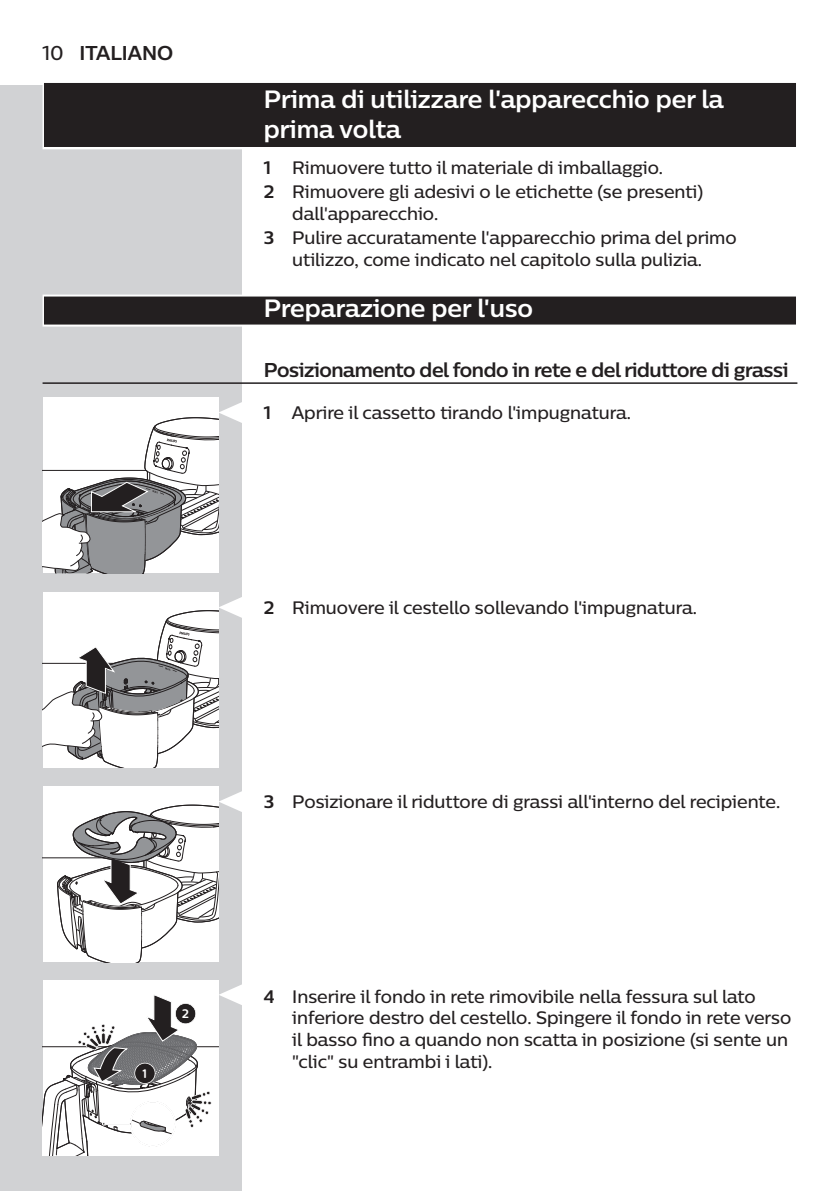
<style>
.page{position:relative;width:840px;height:1191px;background:#fff}
.page>*{position:absolute;margin:0;border:0;box-sizing:border-box;transform-origin:0 0}
.t1{font:700 25px/30px "Centrale Sans";color:#fff}
.t2{font:700 20px "Centrale Sans";letter-spacing:-.02em;color:#231f20}
.t3{font:700 20px "Centrale Sans";color:#231f20}
.t4{font:500 18px/21.6px "Centrale Sans";color:#231f20}
.t5{font:700 12.4px "Centrale Sans Rnd";color:#fff}
.s1{font-weight:500}
.s2{font-weight:700}
</style>
<div class="page">
<div style="left:0;top:85px;width:241px;height:1106px;background:#d1d2d4"></div>
<div style="left:43px;top:81px;width:754px;height:68px;background:#f7f7f7"></div>
<div style="left:44px;top:83px;width:751px;height:64px;background:#231f20"></div>
<svg style="left:43px;top:294px;width:753px;height:32px"></svg>
<div style="left:44px;top:296px;width:751px;height:28px;background:#231f20"></div>
<hr style="left:43px;top:382px;width:754px;height:2px;background:#231f20">
<div style="left:43px;top:397px;width:175px;height:176px;background:#fff"></div>
<svg style="left:43px;top:401px;width:199px;height:172px"></svg>
<div style="left:43px;top:592px;width:175px;height:176px;background:#fff"></div>
<svg style="left:43px;top:596px;width:199px;height:172px"></svg>
<div style="left:43px;top:786px;width:175px;height:176px;background:#fff"></div>
<hr style="left:43px;top:857px;width:175px;height:1px;background:#231f20">
<svg style="left:57px;top:790px;width:185px;height:172px"></svg>
<svg style="left:218px;top:983px;width:24px;height:23px"></svg>
<div style="left:43px;top:979px;width:175px;height:176px;background:#fff"></div>
<hr style="left:43px;top:1046px;width:175px;height:1px;background:#231f20">
<svg style="left:43px;top:995px;width:168px;height:160px"></svg>
<p class="t3" style="left:43px;top:40px;width:132px"><span class="s1">10</span> ITALIANO</p>
<p class="t5" style="left:142px;top:1065px;width:6px">1</p>
<p class="t5" style="left:182px;top:1006px;width:9px">2</p>
<h1 class="t1" style="left:264px;top:83px;width:461px">Prima di utilizzare l'apparecchio per la prima volta</h1>
<p class="t4" style="left:264px;top:155px;width:440px;line-height:24.4px"><span class="s2">1</span> Rimuovere tutto il materiale di imballaggio.<br><span class="s2">2</span> Rimuovere gli adesivi o le etichette (se presenti)</p>
<p class="t4" style="left:264px;top:201px;width:474px;line-height:24.4px;text-indent:28px">dall'apparecchio.<br><span class="s2">3</span> Pulire accuratamente l'apparecchio prima del primo</p>
<p class="t4" style="left:292px;top:248px;width:411px">utilizzo, come indicato nel capitolo sulla pulizia.</p>
<h1 class="t1" style="left:264px;top:292px;width:270px">Preparazione per l'uso</h1>
<p class="t2" style="left:264px;top:357px;width:525px">Posizionamento del fondo in rete e del riduttore di grassi</p>
<p class="t4" style="left:264px;top:402px;width:368px"><span class="s2">1</span> Aprire il cassetto tirando l'impugnatura.</p>
<p class="t4" style="left:264px;top:596px;width:434px"><span class="s2">2</span> Rimuovere il cestello sollevando l'impugnatura.</p>
<p class="t4" style="left:264px;top:791px;width:517px"><span class="s2">3</span> Posizionare il riduttore di grassi all'interno del recipiente.</p>
<p class="t4" style="left:292px;top:985px;width:500px;text-indent:-28px"><span class="s2">4</span> Inserire il fondo in rete rimovibile nella fessura sul lato inferiore destro del cestello. Spingere il fondo in rete verso il basso fino a quando non scatta in posizione (si sente un "clic" su entrambi i lati).</p>
</div>
